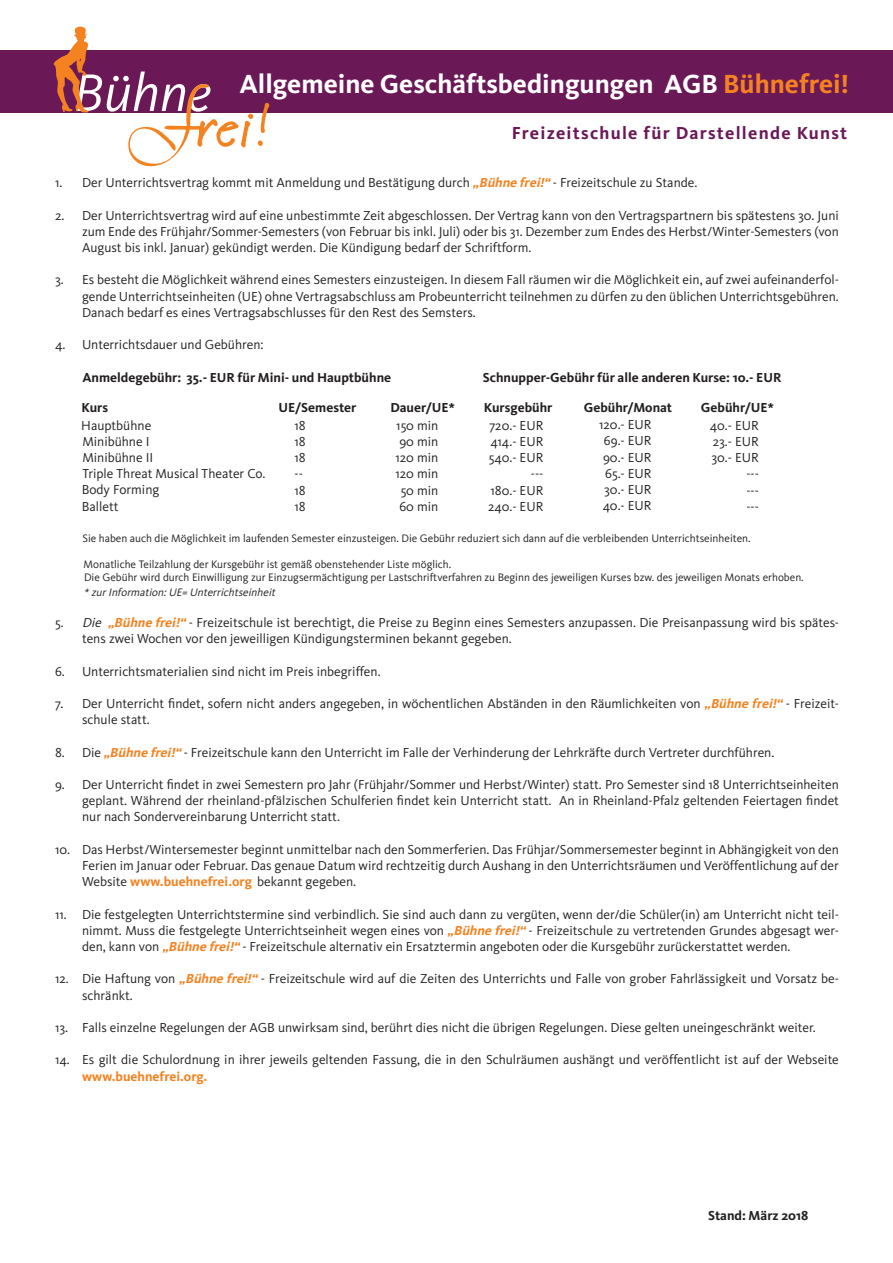
<style>
.page{position:relative;width:893px;height:1263px;background:#fff}
.page>*{position:absolute;margin:0;border:0;box-sizing:border-box;transform-origin:0 0}
.t1{font:700 27.15px "Kievit";color:#fff}
.t2{font:700 18px "Kievit";letter-spacing:.07em;color:#6b1857}
.t3{font:13.5px/16.2px "Kievit";color:#231f20;text-align:justify}
.t4{font:700 13.5px "Kievit";color:#231f20}
.t5{font:700 13.5px "Kievit";color:#f58220}
.t6{font:11.25px/13.5px "Kievit";color:#231f20}
.t7{font:italic 11.25px "Kievit";color:#231f20}
.s1{color:#f58220}
.s2{font-weight:700;font-style:italic;color:#f58220}
.s3{font-style:italic}
.s4{font-weight:700;color:#f58220}
</style>
<div class="page">
<div style="left:0;top:50px;width:893px;height:63px;background:#6b1857"></div>
<svg style="left:54px;top:27px;width:215px;height:139px"></svg>
<h1 class="t1" style="left:240px;top:68px;width:611px">Allgemeine Geschäftsbedingungen AGB <span class="s1">Bühnefrei!</span></h1>
<h2 class="t2" style="left:512px;top:123px;width:337px">Freizeitschule für Darstellende Kunst</h2>
<p class="t3" style="left:55px;top:175px;width:644px">1. Der Unterrichtsvertrag kommt mit Anmeldung und Bestätigung durch <span class="s2">„Bühne frei!“</span>- Freizeitschule zu Stande.</p>
<p class="t3" style="left:82px;top:207px;width:758px;text-indent:-27px">2. Der Unterrichtsvertrag wird auf eine unbestimmte Zeit abgeschlossen. Der Vertrag kann von den Vertragspartnern bis spätestens 30. Juni zum Ende des Frühjahr/Sommer-Semesters (von Februar bis inkl. Juli) oder bis 31. Dezember zum Endes des Herbst/Winter-Semesters (von August bis inkl. Januar) gekündigt werden. Die Kündigung bedarf der Schriftform.</p>
<p class="t3" style="left:82px;top:272px;width:758px;text-indent:-27px">3. Es besteht die Möglichkeit während eines Semesters einzusteigen. In diesem Fall räumen wir die Möglichkeit ein, auf zwei aufeinanderfol&shy;gende Unterrichtseinheiten (UE) ohne Vertragsabschluss am Probeunterricht teilnehmen zu dürfen zu den üblichen Unterrichtsgebühren.<br>Danach bedarf es eines Vertragsabschlusses für den Rest des Semsters.</p>
<p class="t3" style="left:55px;top:337px;width:210px">4. Unterrichtsdauer und Gebühren:</p>
<p class="t4" style="left:82px;top:369px;width:310px">Anmeldegebühr: 35.- EUR für Mini- und Hauptbühne</p>
<p class="t4" style="left:483px;top:369px;width:300px">Schnupper-Gebühr für alle anderen Kurse: 10.- EUR</p>
<p class="t4" style="left:82px;top:399px;width:28px">Kurs</p>
<p class="t4" style="left:278px;top:399px;width:80px">UE/Semester</p>
<p class="t4" style="left:390px;top:399px;width:66px">Dauer/UE*</p>
<p class="t4" style="left:484px;top:399px;width:70px">Kursgebühr</p>
<p class="t4" style="left:584px;top:399px;width:90px">Gebühr/Monat</p>
<p class="t4" style="left:701px;top:399px;width:75px">Gebühr/UE*</p>
<p class="t3" style="left:81px;top:417px;width:186px;text-align:left">Hauptbühne<br>Minibühne I<br>Minibühne II<br>Triple Threat Musical Theater Co.<br>Body Forming<br>Ballett</p>
<p class="t6" style="left:82px;top:532px;width:670px">Sie haben auch die Möglichkeit im laufenden Semester einzusteigen. Die Gebühr reduziert sich dann auf die verbleibenden Unterrichtseinheiten.</p>
<p class="t6" style="left:84px;top:557px;width:722px">Monatliche Teilzahlung der Kursgebühr ist gemäß obenstehender Liste möglich.<br>Die Gebühr wird durch Einwilligung zur Einzugsermächtigung per Lastschriftverfahren zu Beginn des jeweiligen Kurses bzw. des jeweiligen Monats erhoben.</p>
<p class="t7" style="left:83px;top:586px;width:196px">* zurInformation:UE= Unterrichtseinheit</p>
<p class="t3" style="left:82px;top:615px;width:758px;text-indent:-27px">5. <span class="s3">Die</span> <span class="s2">„Bühne frei!“</span>- Freizeitschule ist berechtigt, die Preise zu Beginn eines Semesters anzupassen. Die Preisanpassung wird bis spätes&shy;tens zwei Wochen vor den jeweilligen Kündigungsterminen bekannt gegeben.</p>
<p class="t3" style="left:55px;top:663px;width:327px">6. Unterrichtsmaterialien sind nicht im Preis inbegriffen.</p>
<p class="t3" style="left:82px;top:696px;width:758px;text-indent:-27px">7. Der Unterricht findet, sofern nicht anders angegeben, in wöchentlichen Abständen in den Räumlichkeiten von <span class="s2">„Bühne frei!“</span>- Freizeit&shy;schule statt.</p>
<p class="t3" style="left:55px;top:744px;width:721px">8. Die <span class="s2">„Bühne frei!“</span>- Freizeitschule kann den Unterricht im Falle der Verhinderung der Lehrkräfte durch Vertreter durchführen.</p>
<p class="t3" style="left:82px;top:777px;width:758px;text-indent:-27px">9. Der Unterricht findet in zwei Semestern pro Jahr (Frühjahr/Sommer und Herbst/Winter) statt. Pro Semester sind 18 Unterrichtseinheiten geplant. Während der rheinland-pfälzischen Schulferien findet kein Unterricht statt. An in Rheinland-Pfalz geltenden Feiertagen findet nur nach Sondervereinbarung Unterricht statt.</p>
<p class="t3" style="left:82px;top:841px;width:758px;text-indent:-27px">10. Das Herbst/Wintersemester beginnt unmittelbar nach den Sommerferien. Das Frühjar/Sommersemester beginnt in Abhängigkeit von den Ferien im Januar oder Februar. Das genaue Datum wird rechtzeitig durch Aushang in den Unterrichtsräumen und Veröffentlichung auf der Website <span class="s4">www.buehnefrei.org</span> bekannt gegeben.</p>
<p class="t3" style="left:82px;top:906px;width:758px;text-indent:-27px">11. Die festgelegten Unterrichtstermine sind verbindlich. Sie sind auch dann zu vergüten, wenn der/die Schüler(in) am Unterricht nicht teil&shy;nimmt. Muss die festgelegte Unterrichtseinheit wegen eines von <span class="s2">„Bühne frei!“</span>- Freizeitschule zu vertretenden Grundes abgesagt wer&shy;den, kann von <span class="s2">„Bühne frei!“</span>- Freizeitschule alternativ ein Ersatztermin angeboten oder die Kursgebühr zurückerstattet werden.</p>
<p class="t3" style="left:82px;top:971px;width:758px;text-indent:-27px">12. Die Haftung von <span class="s2">„Bühne frei!“</span>- Freizeitschule wird auf die Zeiten des Unterrichts und Falle von grober Fahrlässigkeit und Vorsatz be&shy;schränkt.</p>
<p class="t3" style="left:55px;top:1020px;width:762px">13. Falls einzelne Regelungen der AGB unwirksam sind, berührt dies nicht die übrigen Regelungen. Diese gelten uneingeschränkt weiter.</p>
<p class="t3" style="left:55px;top:1052px;width:785px">14. Es gilt die Schulordnung in ihrer jeweils geltenden Fassung, die in den Schulräumen aushängt und veröffentlicht ist auf der Webseite</p>
<p class="t5" style="left:82px;top:1068px;width:127px">www.buehnefrei.org.</p>
<p class="t3" style="left:294px;top:417px;width:13px;text-align:left">18<br>18<br>18 --<br>18<br>18</p>
<p class="t3" style="left:395px;top:417px;width:44px;text-align:center">150 min<br>90 min<br>120 min<br>120 min<br>50 min<br>60 min</p>
<p class="t3" style="left:488px;top:417px;width:57px;text-align:right">720.- EUR<br>414.- EUR<br>540.- EUR ---<br>180.- EUR<br>240.- EUR</p>
<p class="t3" style="left:599px;top:417px;width:54px">120.- EUR 69.- EUR 90.- EUR 65.- EUR 30.- EUR 40.- EUR</p>
<p class="t3" style="left:710px;top:417px;width:50px;text-align:right">40.- EUR<br>23.- EUR<br>30.- EUR ---<br>---<br>---</p>
<p class="t4" style="left:708px;top:1208px;width:102px">Stand: März 2018</p>
</div>
